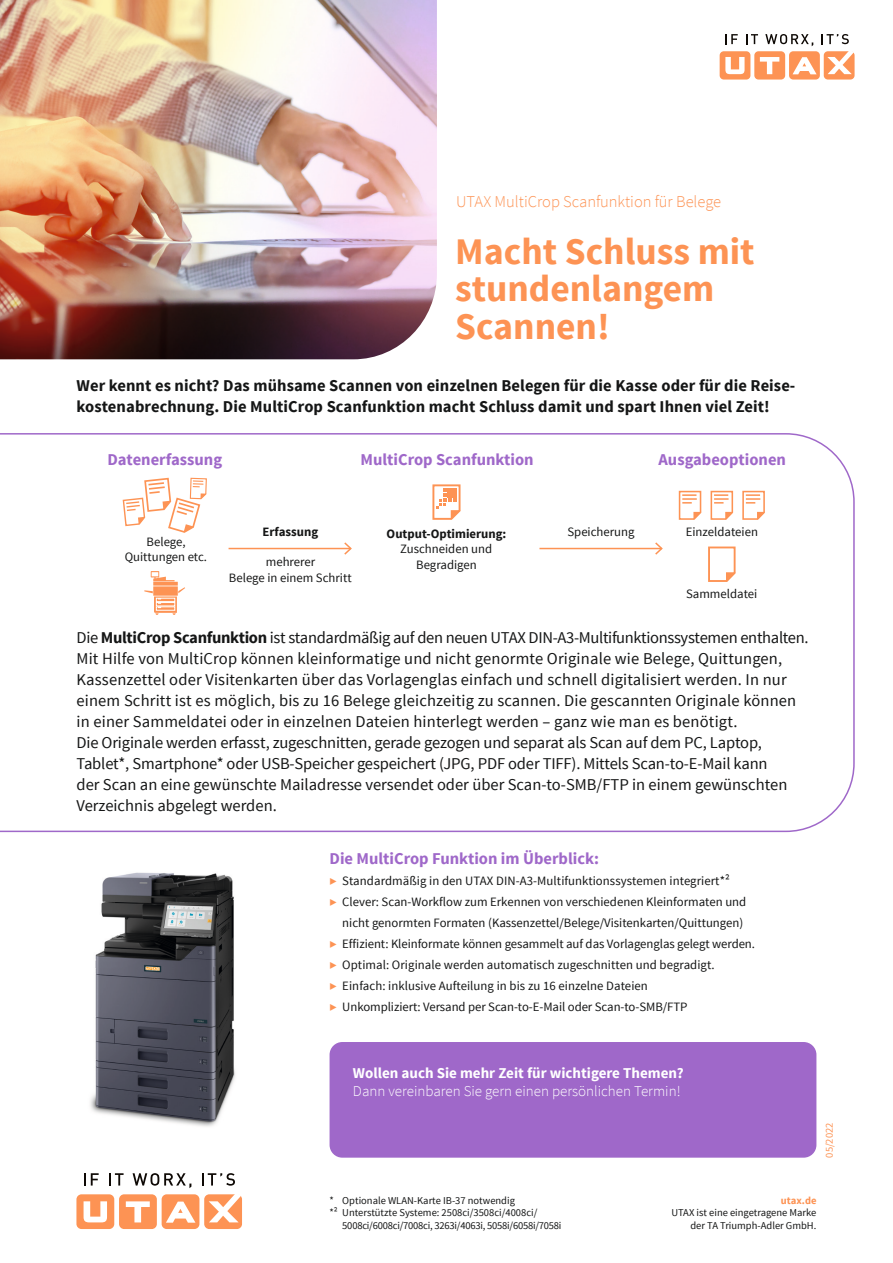
<style>
.page{position:relative;width:893px;height:1263px;background:#fff}
.page>*{position:absolute;margin:0;border:0;box-sizing:border-box;transform-origin:0 0}
.t1{font:700 37.5px/37.5px "Source Sans Pro";color:#fd9354}
.t2{font:16.5px/21px "Source Sans Pro";color:#151616}
.t3{font:700 16.5px/21px "Source Sans Pro";letter-spacing:.005em;color:#151616}
.t4{font:700 16.5px "Source Sans Pro";color:#9f68c9}
.t5{font:300 16.5px "Source Sans Pro";color:#fd9354}
.t6{font:300 15px "Source Sans Pro";color:#fff}
.t7{font:700 15px "Source Sans Pro";color:#fff}
.t8{font:12.75px/15.3px "Source Sans Pro";color:#151616;text-align:center}
.t9{font:700 12.75px "Source Sans Pro";color:#151616}
.t10{font:10.5px/12.6px "Source Sans Pro";color:#151616;text-align:right}
.t11{font:10.5px "Source Sans Pro";letter-spacing:-.02em;color:#151616}
.t12{font:10.5px "Source Sans Pro";color:#fd9354}
.t13{font:700 10.5px "Source Sans Pro";color:#fd9354}
.s1{font-weight:700}
.s2{color:#fd9354}
</style>
<div class="page">
<img style="left:0;top:0;width:437px;height:359px">
<svg style="left:0;top:433px;width:855px;height:400px"></svg>
<img style="left:90px;top:872px;width:145px;height:255px">
<svg style="left:717px;top:49px;width:140px;height:33px"></svg>
<div style="left:720px;top:51px;width:30px;height:29px;background:#fd9354;border-radius:4px"></div>
<div style="left:754px;top:51px;width:31px;height:29px;background:#fd9354;border-radius:4px"></div>
<div style="left:789px;top:51px;width:31px;height:29px;background:#fd9354;border-radius:4px"></div>
<div style="left:824px;top:51px;width:30px;height:29px;background:#fd9354;border-radius:4px"></div>
<svg style="left:725px;top:57px;width:20px;height:17px"></svg>
<svg style="left:760px;top:57px;width:19px;height:17px"></svg>
<svg style="left:827px;top:51px;width:27px;height:23px"></svg>
<svg style="left:793px;top:57px;width:24px;height:17px"></svg>
<svg style="left:725px;top:34px;width:13px;height:10px"></svg>
<svg style="left:746px;top:34px;width:12px;height:10px"></svg>
<svg style="left:765px;top:34px;width:48px;height:12px"></svg>
<svg style="left:822px;top:34px;width:27px;height:10px"></svg>
<div style="left:76px;top:1194px;width:38px;height:35px;background:#fd9354;border-radius:5px"></div>
<div style="left:119px;top:1194px;width:38px;height:35px;background:#fd9354;border-radius:5px"></div>
<div style="left:162px;top:1194px;width:37px;height:35px;background:#fd9354;border-radius:5px"></div>
<div style="left:204px;top:1194px;width:38px;height:35px;background:#fd9354;border-radius:5px"></div>
<svg style="left:84px;top:1201px;width:23px;height:21px"></svg>
<svg style="left:126px;top:1201px;width:24px;height:21px"></svg>
<svg style="left:209px;top:1194px;width:33px;height:28px"></svg>
<svg style="left:166px;top:1201px;width:29px;height:22px"></svg>
<svg style="left:84px;top:1173px;width:1px;height:12px"></svg>
<svg style="left:91px;top:1173px;width:8px;height:12px"></svg>
<svg style="left:109px;top:1173px;width:15px;height:12px"></svg>
<svg style="left:133px;top:1173px;width:58px;height:15px"></svg>
<svg style="left:202px;top:1173px;width:33px;height:13px"></svg>
<svg style="left:144px;top:571px;width:41px;height:44px"></svg>
<svg style="left:122px;top:477px;width:85px;height:57px"></svg>
<svg style="left:710px;top:490px;width:24px;height:31px"></svg>
<svg style="left:678px;top:490px;width:25px;height:31px"></svg>
<svg style="left:742px;top:490px;width:24px;height:31px"></svg>
<svg style="left:707px;top:546px;width:30px;height:37px"></svg>
<svg style="left:431px;top:483px;width:31px;height:38px"></svg>
<hr style="left:229px;top:548px;width:122px;height:1px;background:#fd9354">
<svg style="left:343px;top:541px;width:10px;height:15px"></svg>
<hr style="left:539px;top:548px;width:123px;height:1px;background:#fd9354">
<svg style="left:654px;top:541px;width:10px;height:15px"></svg>
<div style="left:330px;top:1042px;width:486px;height:116px;background:#9f68c9;border-radius:13px"></div>
<p class="t5" style="left:456px;top:191px;width:267px">UTAX MultiCrop Scanfunktion für Belege</p>
<h1 class="t1" style="left:455px;top:234px;width:301px">Macht Schluss mit stundenlangem<br>Scannen!</h1>
<p class="t3" style="left:77px;top:376px;width:720px">Wer kennt es nicht? Das mühsame Scannen von einzelnen Belegen für die Kasse oder für die Reise&shy;kostenabrechnung. Die MultiCrop Scanfunktion macht Schluss damit und spart Ihnen viel Zeit!</p>
<p class="t4" style="left:107px;top:449px;width:116px">Datenerfassung</p>
<p class="t4" style="left:361px;top:449px;width:175px">MultiCrop Scanfunktion</p>
<p class="t4" style="left:658px;top:449px;width:129px">Ausgabeoptionen</p>
<p class="t8" style="left:125px;top:534px;width:84px">Belege,<br>Quittungen etc.</p>
<p class="t9" style="left:263px;top:523px;width:57px">Erfassung</p>
<p class="t8" style="left:567px;top:524px;width:69px">Speicherung</p>
<p class="t8" style="left:229px;top:555px;width:124px">mehrerer<br>Belege in einem Schritt</p>
<p class="t9" style="left:387px;top:526px;width:121px">Output-Optimierung:</p>
<p class="t8" style="left:400px;top:542px;width:93px">Zuschneiden und<br>Begradigen</p>
<p class="t8" style="left:686px;top:524px;width:74px">Einzeldateien</p>
<p class="t8" style="left:686px;top:586px;width:73px">Sammeldatei</p>
<p class="t2" style="left:77px;top:627px;width:734px">Die <span class="s1">MultiCrop Scanfunktion</span> ist standardmäßig auf den neuen UTAX DIN-A3-Multifunktionssystemen enthalten.<br>Mit Hilfe von MultiCrop können kleinformatige und nicht genormte Originale wie Belege, Quittungen, Kassenzettel oder Visitenkarten über das Vorlagenglas einfach und schnell digitalisiert werden. In nur einem Schritt ist es möglich, bis zu 16 Belege gleichzeitig zu scannen. Die gescannten Originale können in einer Sammeldatei oder in einzelnen Dateien hinterlegt werden – ganz wie man es benötigt.<br>Die Originale werden erfasst, zugeschnitten, gerade gezogen und separat als Scan auf dem PC, Laptop, Tablet*, Smartphone* oder USB-Speicher gespeichert (JPG, PDF oder TIFF). Mittels Scan-to-E-Mail kann<br>der Scan an eine gewünschte Mailadresse versendet oder über Scan-to-SMB/FTP in einem gewünschten Verzeichnis abgelegt werden.</p>
<p class="t4" style="left:330px;top:847px;width:271px">Die MultiCrop Funktion im Überblick:</p>
<p class="t8" style="left:330px;top:873px;width:402px"><span class="s2">▶</span> Standardmäßig in den UTAX DIN-A3-Multifunktionssystemen integriert*²</p>
<p class="t8" style="left:330px;top:894px;width:418px"><span class="s2">▶</span> Clever: Scan-Workflow zum Erkennen von verschiedenen Kleinformaten und</p>
<p class="t8" style="left:342px;top:915px;width:402px">nicht genormten Formaten (Kassenzettel/Belege/Visitenkarten/Quittungen)</p>
<p class="t8" style="left:330px;top:936px;width:427px"><span class="s2">▶</span> Effizient: Kleinformate können gesammelt auf das Vorlagenglas gelegt werden.</p>
<p class="t8" style="left:330px;top:957px;width:387px"><span class="s2">▶</span> Optimal: Originale werden automatisch zugeschnitten und begradigt.</p>
<p class="t8" style="left:330px;top:978px;width:320px"><span class="s2">▶</span> Einfach: inklusive Aufteilung in bis zu 16 einzelne Dateien</p>
<p class="t8" style="left:330px;top:999px;width:359px"><span class="s2">▶</span> Unkompliziert: Versand per Scan-to-E-Mail oder Scan-to-SMB/FTP</p>
<p class="t7" style="left:353px;top:1063px;width:332px">Wollen auch Sie mehr Zeit für wichtigere Themen?</p>
<p class="t6" style="left:353px;top:1082px;width:329px">Dann vereinbaren Sie gern einen persönlichen Termin!</p>
<p class="t12" style="left:823px;top:1158px;width:36px;rotate:-90deg">05/2022</p>
<p class="t10" style="left:330px;top:1194px;width:187px">* Optionale WLAN-Karte IB-37 notwendig</p>
<p class="t10" style="left:330px;top:1207px;width:209px">*² Unterstützte Systeme: 2508ci/3508ci/4008ci/</p>
<p class="t11" style="left:342px;top:1219px;width:221px">5008ci/6008ci/7008ci, 3263i/4063i, 5058i/6058i/7058i</p>
<p class="t13" style="left:781px;top:1193px;width:37px">utax.de</p>
<p class="t10" style="left:671px;top:1207px;width:147px">UTAX ist eine eingetragene Marke der TA Triumph-Adler GmbH.</p>
</div>
